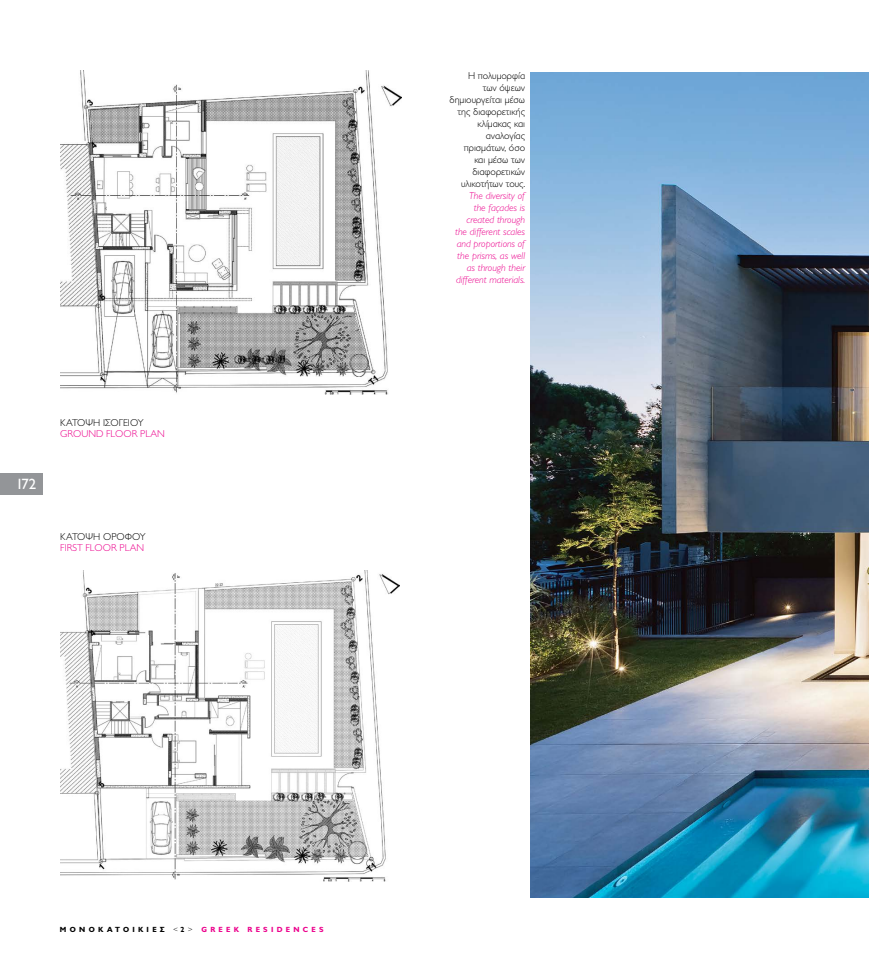
<style>
.page{position:relative;width:869px;height:968px;background:#fff}
.page>*{position:absolute;margin:0;border:0;box-sizing:border-box;transform-origin:0 0}
.t1{font:15px "Gill Sans Hel";color:#fff}
.t2{font:300 10px/12px "Gill Sans Hel";color:#000;text-align:right}
.t3{font:italic 300 10px/12px "Gill Sans Hel";color:#ec008c;text-align:right}
.t4{font:300 10px "Gill Sans Hel";color:#ec008c}
.t5{font:700 7.5px "Gill Sans Hel";letter-spacing:.44em;color:#ec008c}
.s1{color:#000}
.s2{font-weight:300;color:#000}
</style>
<div class="page">
<img style="left:530px;top:72px;width:338px;height:824px">
<div style="left:0;top:473px;width:43px;height:21px;background:#939598"></div>
<img style="left:60px;top:570px;width:339px;height:310px">
<img style="left:60px;top:71px;width:341px;height:324px">
<h1 class="t1" style="left:17px;top:476px;width:20px">172</h1>
<p class="t2" style="left:60px;top:416px;width:85px">ΚΑΤΟΨΗ ΙΣΟΓΕΙΟΥ</p>
<p class="t4" style="left:60px;top:427px;width:106px">GROUND FLOOR PLAN</p>
<p class="t2" style="left:60px;top:530px;width:87px">ΚΑΤΟΨΗ ΟΡΟΦΟΥ</p>
<p class="t4" style="left:60px;top:542px;width:85px">FIRST FLOOR PLAN</p>
<p class="t2" style="left:449px;top:70px;width:77px">Η πολυμορφία<br>των όψεων δημιουργείται μέσω της διαφορετικής κλίμακας και αναλογίας πρισμάτων, όσο<br>και μέσω των διαφορετικών υλικοτήτων τους.</p>
<p class="t3" style="left:455px;top:190px;width:71px">The diversity of<br>the façades is created through the different scales and proportions of the prisms, as well as through their different materials.</p>
<p class="t5" style="left:60px;top:924px;width:265px"><span class="s1">ΜΟΝΟΚΑΤΟΙΚΙΕΣ</span> <span class="s2">&lt;</span><span class="s1">2</span><span class="s2">&gt;</span> GREEK RESIDENCES</p>
</div>
